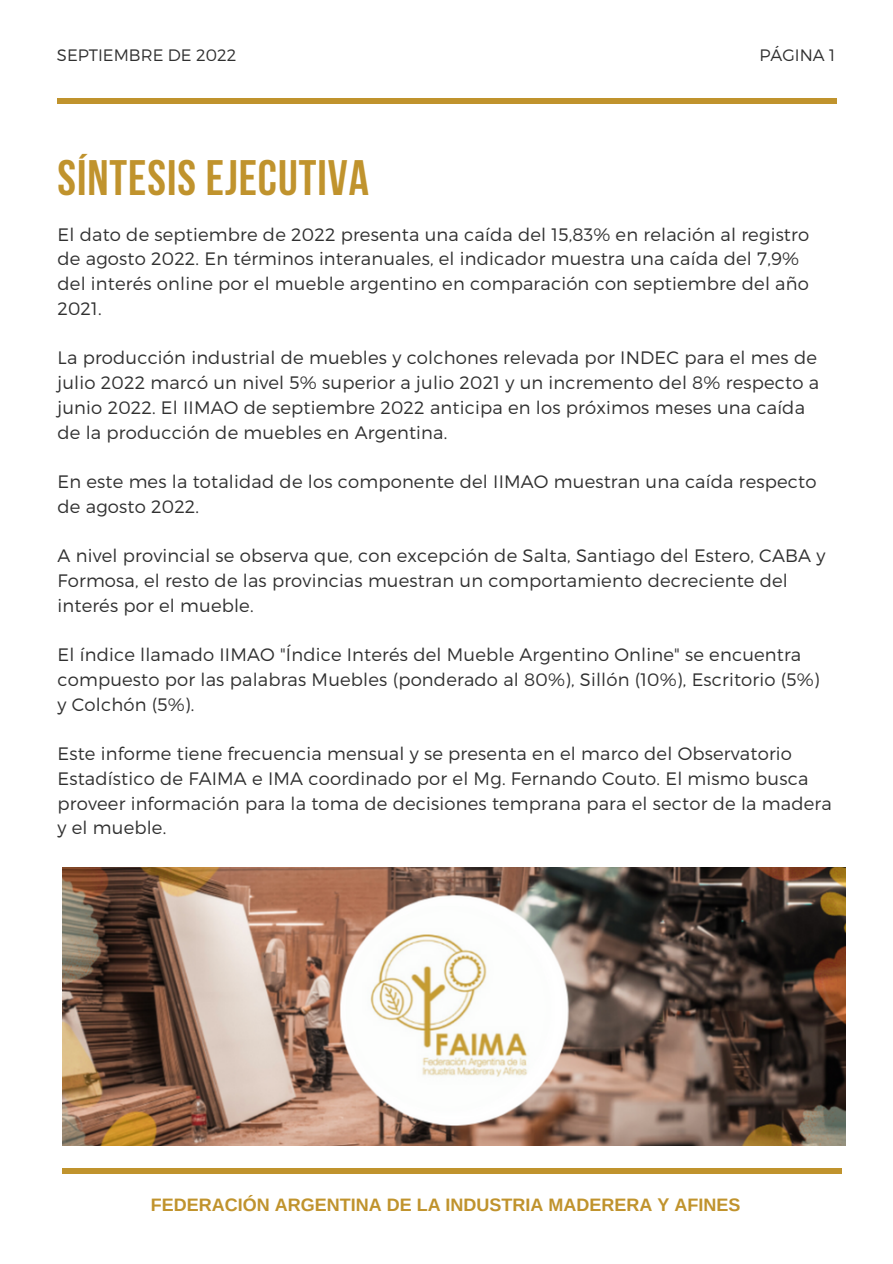
<style>
.page{position:relative;width:893px;height:1264px;background:#fff}
.page>*{position:absolute;margin:0;border:0;box-sizing:border-box;transform-origin:0 0}
.t1{font:700 49.65px "Bebas Neue";letter-spacing:.02em;color:#c0932d}
.t2{font:300 18px/24.8px "Montserrat";letter-spacing:.01em;color:#303030}
.t3{font:700 18px "Arimo";color:#c0932d}
.t4{font:300 16.5px "Montserrat";color:#303030}
</style>
<div class="page">
<img style="left:62px;top:867px;width:783px;height:278px">
<div style="left:57px;top:98px;width:779px;height:6px;background:#c0932d"></div>
<div style="left:62px;top:1167px;width:779px;height:6px;background:#c0932d"></div>
<p class="t4" style="left:57px;top:44px;width:181px">SEPTIEMBRE DE 2022</p>
<p class="t4" style="left:759px;top:44px;width:77px">PÁGINA 1</p>
<h1 class="t1" style="left:57px;top:157px;width:313px">SÍNTESIS EJECUTIVA</h1>
<p class="t2" style="left:57px;top:221px;width:753px">El dato de septiembre de 2022 presenta una caída del 15,83% en relación al registro de agosto 2022. En términos interanuales, el indicador muestra una caída del 7,9% del interés online por el mueble argentino en comparación con septiembre del año 2021.</p>
<p class="t2" style="left:57px;top:344px;width:763px">La producción industrial de muebles y colchones relevada por INDEC para el mes de julio 2022 marcó un nivel 5% superior a julio 2021 y un incremento del 8% respecto a junio 2022. El IIMAO de septiembre 2022 anticipa en los próximos meses una caída de la producción de muebles en Argentina.</p>
<p class="t2" style="left:57px;top:468px;width:760px">En este mes la totalidad de los componente del IIMAO muestran una caída respecto de agosto 2022.</p>
<p class="t2" style="left:57px;top:542px;width:769px">A nivel provincial se observa que, con excepción de Salta, Santiago del Estero, CABA y<br>Formosa, el resto de las provincias muestran un comportamiento decreciente del interés por el mueble.</p>
<p class="t2" style="left:57px;top:641px;width:763px">El índice llamado IIMAO "Índice Interés del Mueble Argentino Online" se encuentra compuesto por las palabras Muebles (ponderado al 80%), Sillón (10%), Escritorio (5%) y Colchón (5%).</p>
<p class="t2" style="left:57px;top:740px;width:775px">Este informe tiene frecuencia mensual y se presenta en el marco del Observatorio Estadístico de FAIMA e IMA coordinado por el Mg. Fernando Couto. El mismo busca proveer información para la toma de decisiones temprana para el sector de la madera y el mueble.</p>
<p class="t3" style="left:151px;top:1194px;width:590px">FEDERACIÓN ARGENTINA DE LA INDUSTRIA MADERERA Y AFINES</p>
</div>
